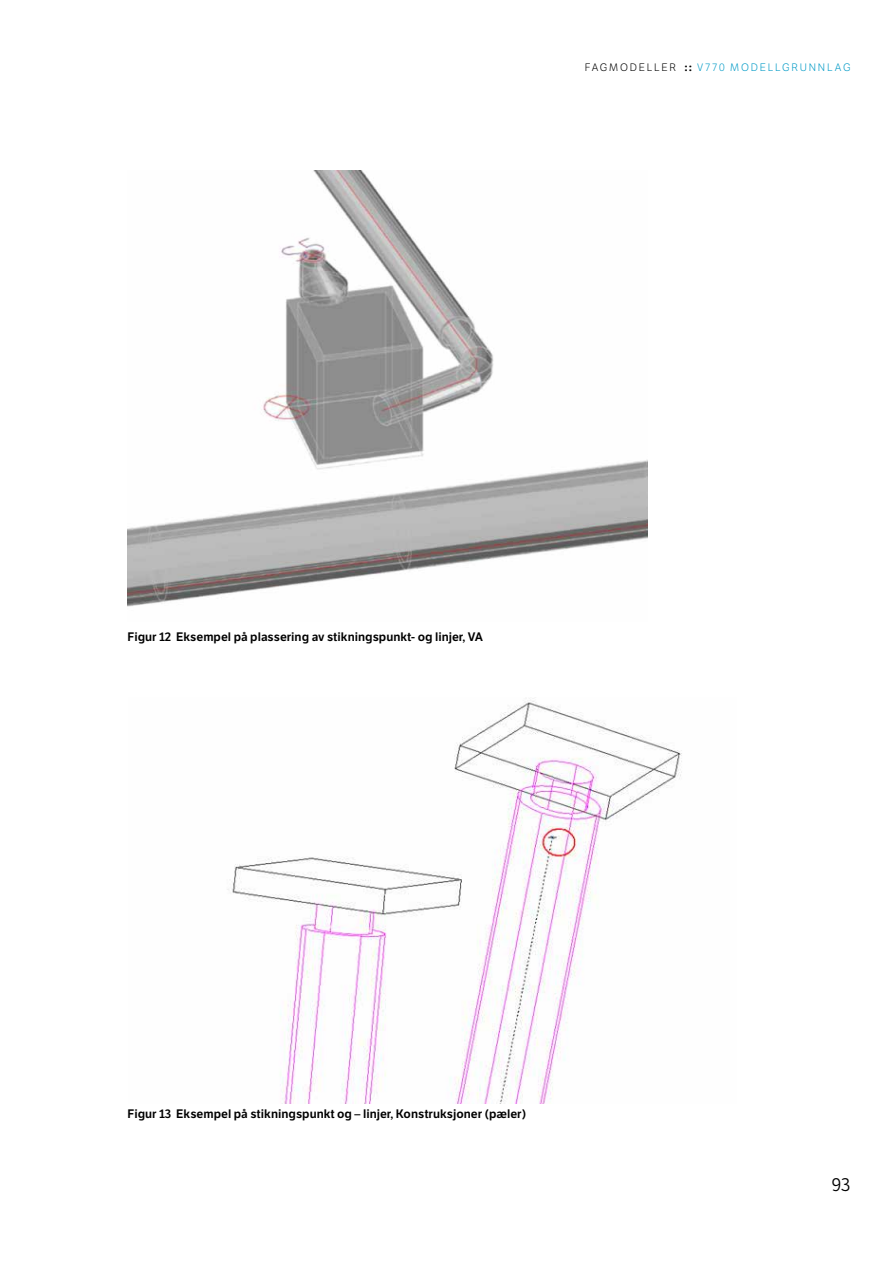
<style>
.page{position:relative;width:893px;height:1263px;background:#fff}
.page>*{position:absolute;margin:0;border:0;box-sizing:border-box;transform-origin:0 0}
.t1{font:18px "LFT Etica";color:#000}
.t2{font:600 12px "LFT Etica";color:#000}
.t3{font:300 10.5px "LFT Etica";letter-spacing:.175em;color:#009ac6}
.s1{color:#000}
.s2{font-weight:700;color:#000}
</style>
<div class="page">
<img style="left:128px;top:170px;width:520px;height:437px">
<img style="left:227px;top:698px;width:455px;height:405px">
<p class="t3" style="left:585px;top:62px;width:267px"><span class="s1">FAGMODELLER</span> <span class="s2">::</span> V770 MODELLGRUNNLAG</p>
<p class="t2" style="left:128px;top:629px;width:357px">Figur 12 Eksempel på plassering av stikningspunkt- og linjer, VA</p>
<p class="t2" style="left:128px;top:1106px;width:400px">Figur 13 Eksempel på stikningspunkt og – linjer, Konstruksjoner (pæler)</p>
<h1 class="t1" style="left:832px;top:1174px;width:20px">93</h1>
</div>
